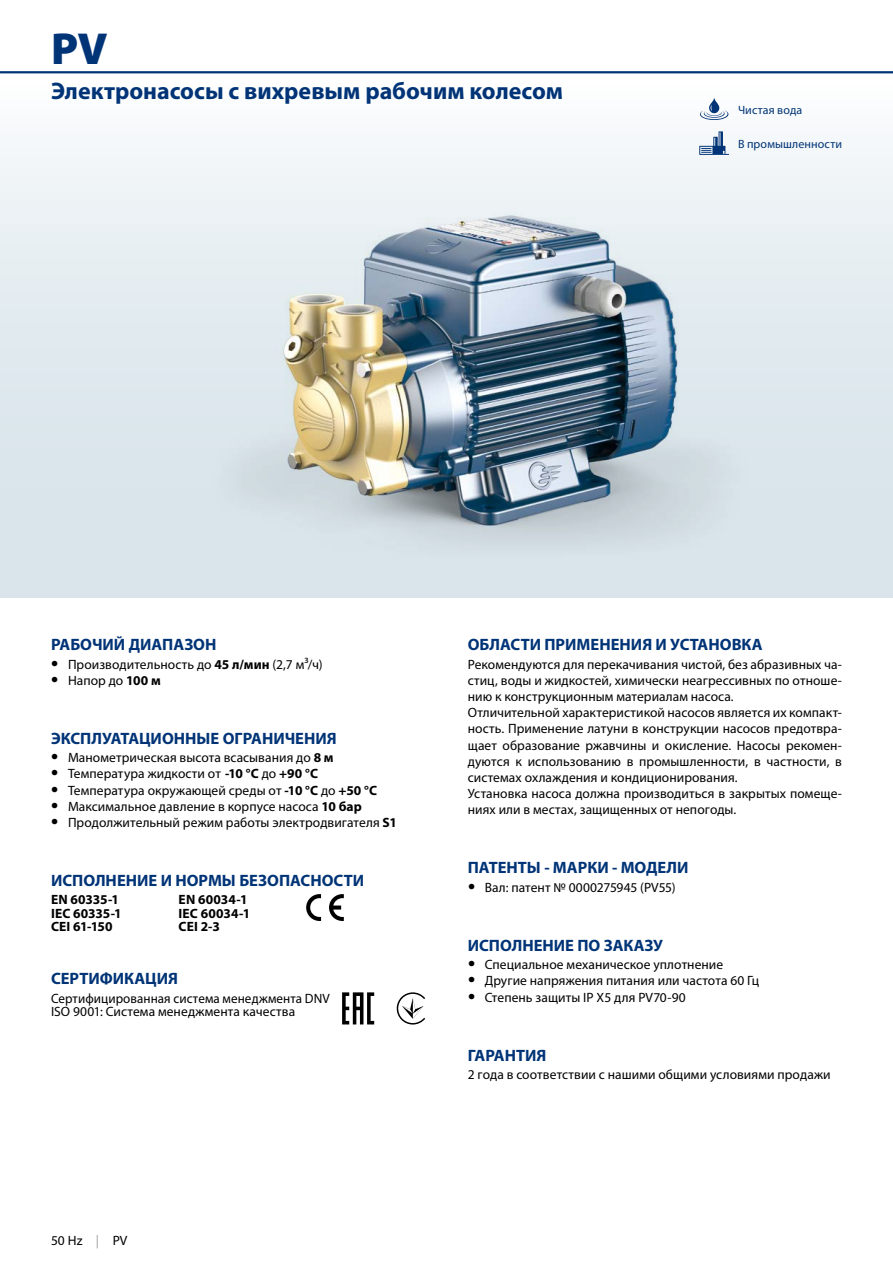
<style>
.page{position:relative;width:893px;height:1263px;background:#fff}
.page>*{position:absolute;margin:0;border:0;box-sizing:border-box;transform-origin:0 0}
.t1{font:900 45px "Myriad Pro";color:#003477}
.t2{font:700 24px "Myriad Pro";color:#003477}
.t3{font:700 16.5px "Myriad Pro";color:#003477}
.t4{font:13.5px/16.2px "Myriad Pro";letter-spacing:.005em;color:#000}
.t5{font:700 13.5px/13.5px "Myriad Pro";letter-spacing:.005em;color:#000}
.t6{font:12px "Myriad Pro";letter-spacing:.01em;color:#003477}
.s1{font-weight:700;font-size:21px}
.s2{font-weight:700}
.s3{color:#9c9e9f}
</style>
<div class="page">
<div style="left:0;top:72px;width:893px;height:525px;background:linear-gradient(to bottom,#f7fafb,#d2e0e7)"></div>
<hr style="left:0;top:71px;width:893px;height:2px;background:#003477">
<img style="left:194px;top:207px;width:565px;height:376px">
<img style="left:283px;top:216px;width:393px;height:310px">
<svg style="left:329px;top:894px;width:15px;height:27px"></svg>
<svg style="left:306px;top:894px;width:15px;height:27px"></svg>
<svg style="left:342px;top:992px;width:32px;height:32px"></svg>
<svg style="left:397px;top:992px;width:28px;height:32px"></svg>
<svg style="left:700px;top:98px;width:28px;height:22px"></svg>
<svg style="left:699px;top:131px;width:30px;height:24px"></svg>
<h1 class="t1" style="left:51px;top:18px;width:58px">PV</h1>
<h2 class="t2" style="left:51px;top:75px;width:514px">Электронасосы с вихревым рабочим колесом</h2>
<p class="t6" style="left:738px;top:103px;width:66px">Чистая вода</p>
<p class="t6" style="left:738px;top:137px;width:106px">В промышленности</p>
<p class="t3" style="left:51px;top:634px;width:167px">РАБОЧИЙ ДИАПАЗОН</p>
<p class="t4" style="left:51px;top:656px;width:273px"><span class="s1">•</span> Производительность до <span class="s2">45 л/мин</span> (2,7 м³/ч)</p>
<p class="t4" style="left:51px;top:672px;width:111px"><span class="s1">•</span> Напор до <span class="s2">100 м</span></p>
<p class="t3" style="left:51px;top:727px;width:287px">ЭКСПЛУАТАЦИОННЫЕ ОГРАНИЧЕНИЯ</p>
<p class="t4" style="left:51px;top:749px;width:284px"><span class="s1">•</span> Манометрическая высота всасывания до <span class="s2">8 м</span></p>
<p class="t4" style="left:51px;top:765px;width:268px"><span class="s1">•</span> Температура жидкости от <span class="s2">-10 °C</span> до <span class="s2">+90 °C</span></p>
<p class="t4" style="left:51px;top:782px;width:327px"><span class="s1">•</span> Температура окружающей среды от <span class="s2">-10 °C</span> до <span class="s2">+50 °C</span></p>
<p class="t4" style="left:51px;top:798px;width:312px"><span class="s1">•</span> Максимальное давление в корпусе насоса <span class="s2">10 бар</span></p>
<p class="t4" style="left:51px;top:814px;width:347px"><span class="s1">•</span> Продолжительный режим работы электродвигателя <span class="s2">S1</span></p>
<p class="t3" style="left:51px;top:870px;width:315px">ИСПОЛНЕНИЕ И НОРМЫ БЕЗОПАСНОСТИ</p>
<p class="t5" style="left:51px;top:892px;width:72px">EN 60335-1<br>IEC 60335-1<br>CEI 61-150</p>
<p class="t5" style="left:179px;top:892px;width:73px">EN 60034-1<br>IEC 60034-1<br>CEI 2-3</p>
<p class="t3" style="left:51px;top:968px;width:128px">СЕРТИФИКАЦИЯ</p>
<p class="t4" style="left:51px;top:991px;width:280px;line-height:13.5px">Сертифицированная система менеджмента DNV<br>ISO 9001: Система менеджмента качества</p>
<p class="t4" style="left:51px;top:1232px;width:78px">50 Hz <span class="s3">|</span> PV</p>
<p class="t4" style="left:51px;top:1232px;width:15px">44</p>
<p class="t3" style="left:468px;top:634px;width:296px">ОБЛАСТИ ПРИМЕНЕНИЯ И УСТАНОВКА</p>
<p class="t4" style="left:468px;top:656px;width:376px">Рекомендуются для перекачивания чистой, без абразивных ча&shy;стиц, воды и жидкостей, химически неагрессивных по отноше&shy;нию к конструкционным материалам насоса.<br>Отличительной характеристикой насосов является их компакт&shy;ность. Применение латуни в конструкции насосов предотвра&shy;щает образование ржавчины и окисление. Насосы рекомен&shy;дуются к использованию в промышленности, в частности, в системах охлаждения и кондиционирования.<br>Установка насоса должна производиться в закрытых помеще&shy;ниях или в местах, защищенных от непогоды.</p>
<p class="t3" style="left:468px;top:857px;width:222px">ПАТЕНТЫ - МАРКИ - МОДЕЛИ</p>
<p class="t4" style="left:468px;top:879px;width:209px"><span class="s1">•</span> Вал: патент № 0000275945 (PV55)</p>
<p class="t3" style="left:468px;top:934px;width:197px">ИСПОЛНЕНИЕ ПО ЗАКАЗУ</p>
<p class="t4" style="left:468px;top:956px;width:257px"><span class="s1">•</span> Специальное механическое уплотнение</p>
<p class="t4" style="left:468px;top:972px;width:293px"><span class="s1">•</span> Другие напряжения питания или частота 60 Гц</p>
<p class="t4" style="left:468px;top:989px;width:219px"><span class="s1">•</span> Степень защиты IP X5 для PV70-90</p>
<p class="t3" style="left:468px;top:1044px;width:80px">ГАРАНТИЯ</p>
<p class="t4" style="left:468px;top:1066px;width:364px">2 года в соответствии с нашими общими условиями продажи</p>
</div>
